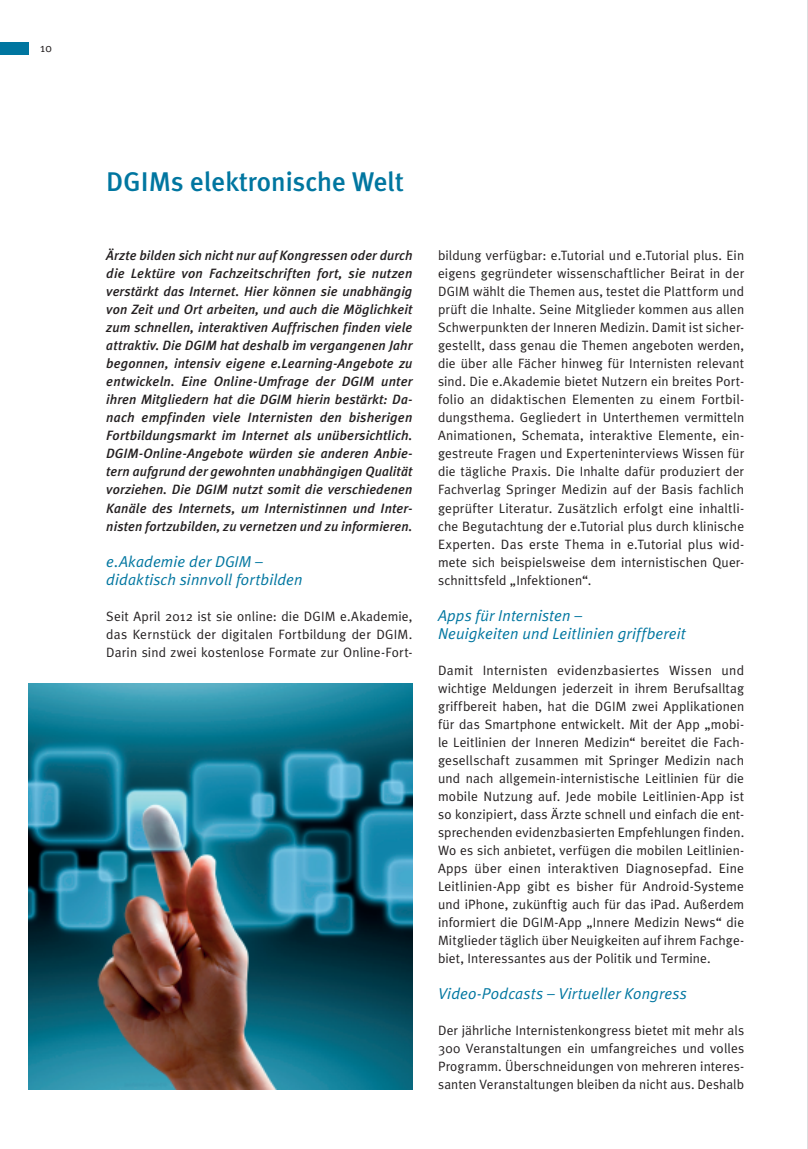
<style>
.page{position:relative;width:808px;height:1149px;background:#fff}
.page>*{position:absolute;margin:0;border:0;box-sizing:border-box;transform-origin:0 0}
.t1{font:500 27px "Meta Plus";color:#0076a0}
.t2{font:italic 15.75px/18px "Meta Plus Normal";letter-spacing:.005em;color:#0076a0}
.t3{font:13.5px/18px "Meta Plus Normal";letter-spacing:.01em;color:#231f20;text-align:justify}
.t4{font:italic 500 13.5px/18px "Meta Plus";letter-spacing:.01em;color:#231f20;text-align:justify}
.t5{font:12px "Meta Plus Normal";color:#231f20}
</style>
<div class="page">
<div style="left:0;top:43px;width:28px;height:12px;background:#0076a0"></div>
<img style="left:28px;top:683px;width:384px;height:405px">
<hr style="left:807px;top:0;width:1px;height:1148px;background:#d1d2d4">
<p class="t5" style="left:40px;top:41px;width:13px">10</p>
<h1 class="t1" style="left:106px;top:166px;width:299px">DGIMs elektronische Welt</h1>
<p class="t4" style="left:106px;top:246px;width:308px">Ärzte bilden sich nicht nur auf Kongressen oder durch die Lektüre von Fachzeitschriften fort, sie nutzen verstärkt das Internet. Hier können sie unabhängig von Zeit und Ort arbeiten, und auch die Möglichkeit zum schnellen, interaktiven Auffrischen finden viele attraktiv. Die DGIM hat deshalb im vergangenen Jahr begonnen, intensiv eigene e.Learning-Angebote zu entwickeln. Eine Online-Umfrage der DGIM unter ihren Mitgliedern hat die DGIM hierin bestärkt: Da&shy;nach empfinden viele Internisten den bisherigen Fortbildungsmarkt im Internet als unübersichtlich.<br>DGIM-Online-Angebote würden sie anderen Anbie&shy;tern aufgrund der gewohnten unabhängigen Qualität vorziehen. Die DGIM nutzt somit die verschiedenen Kanäle des Internets, um Internistinnen und Inter&shy;nisten fortzubilden, zu vernetzen und zu informieren.</p>
<p class="t2" style="left:106px;top:551px;width:198px">e.Akademie der DGIM – didaktisch sinnvoll fortbilden</p>
<p class="t3" style="left:106px;top:606px;width:308px">Seit April 2012 ist sie online: die DGIM e.Akademie, das Kernstück der digitalen Fortbildung der DGIM.<br>Darin sind zwei kostenlose Formate zur Online-Fort-</p>
<p class="t3" style="left:438px;top:246px;width:308px">bildung verfügbar: e.Tutorial und e.Tutorial plus. Ein eigens gegründeter wissenschaftlicher Beirat in der DGIM wählt die Themen aus, testet die Plattform und prüft die Inhalte. Seine Mitglieder kommen aus allen Schwerpunkten der Inneren Medizin. Damit ist sicher&shy;gestellt, dass genau die Themen angeboten werden, die über alle Fächer hinweg für Internisten relevant sind. Die e.Akademie bietet Nutzern ein breites Port&shy;folio an didaktischen Elementen zu einem Fortbil&shy;dungsthema. Gegliedert in Unterthemen vermitteln Animationen, Schemata, interaktive Elemente, ein&shy;gestreute Fragen und Experteninterviews Wissen für die tägliche Praxis. Die Inhalte dafür produziert der Fachverlag Springer Medizin auf der Basis fachlich geprüfter Literatur. Zusätzlich erfolgt eine inhaltli&shy;che Begutachtung der e.Tutorial plus durch klinische Experten. Das erste Thema in e.Tutorial plus wid&shy;mete sich beispielsweise dem internistischen Quer&shy;schnittsfeld „Infektionen“.</p>
<p class="t2" style="left:438px;top:605px;width:249px">Apps für Internisten –<br>Neuigkeiten und Leitlinien griffbereit</p>
<p class="t3" style="left:438px;top:660px;width:308px">Damit Internisten evidenzbasiertes Wissen und wichtige Meldungen jederzeit in ihrem Berufsalltag griffbereit haben, hat die DGIM zwei Applikationen für das Smartphone entwickelt. Mit der App „mobi&shy;le Leitlinien der Inneren Medizin“ bereitet die Fach&shy;gesellschaft zusammen mit Springer Medizin nach und nach allgemein-internistische Leitlinien für die mobile Nutzung auf. Jede mobile Leitlinien-App ist so konzipiert, dass Ärzte schnell und einfach die ent&shy;sprechenden evidenzbasierten Empfehlungen finden.<br>Wo es sich anbietet, verfügen die mobilen Leitlinien-Apps über einen interaktiven Diagnosepfad. Eine Leitlinien-App gibt es bisher für Android-Systeme und iPhone, zukünftig auch für das iPad. Außerdem informiert die DGIM-App „Innere Medizin News“ die Mitglieder täglich über Neuigkeiten auf ihrem Fachge&shy;biet, Interessantes aus der Politik und Termine.</p>
<p class="t2" style="left:438px;top:983px;width:250px">Video-Podcasts – Virtueller Kongress</p>
<p class="t3" style="left:438px;top:1020px;width:308px">Der jährliche Internistenkongress bietet mit mehr als 300 Veranstaltungen ein umfangreiches und volles Programm. Überschneidungen von mehreren interes&shy;santen Veranstaltungen bleiben da nicht aus. Deshalb</p>
</div>
